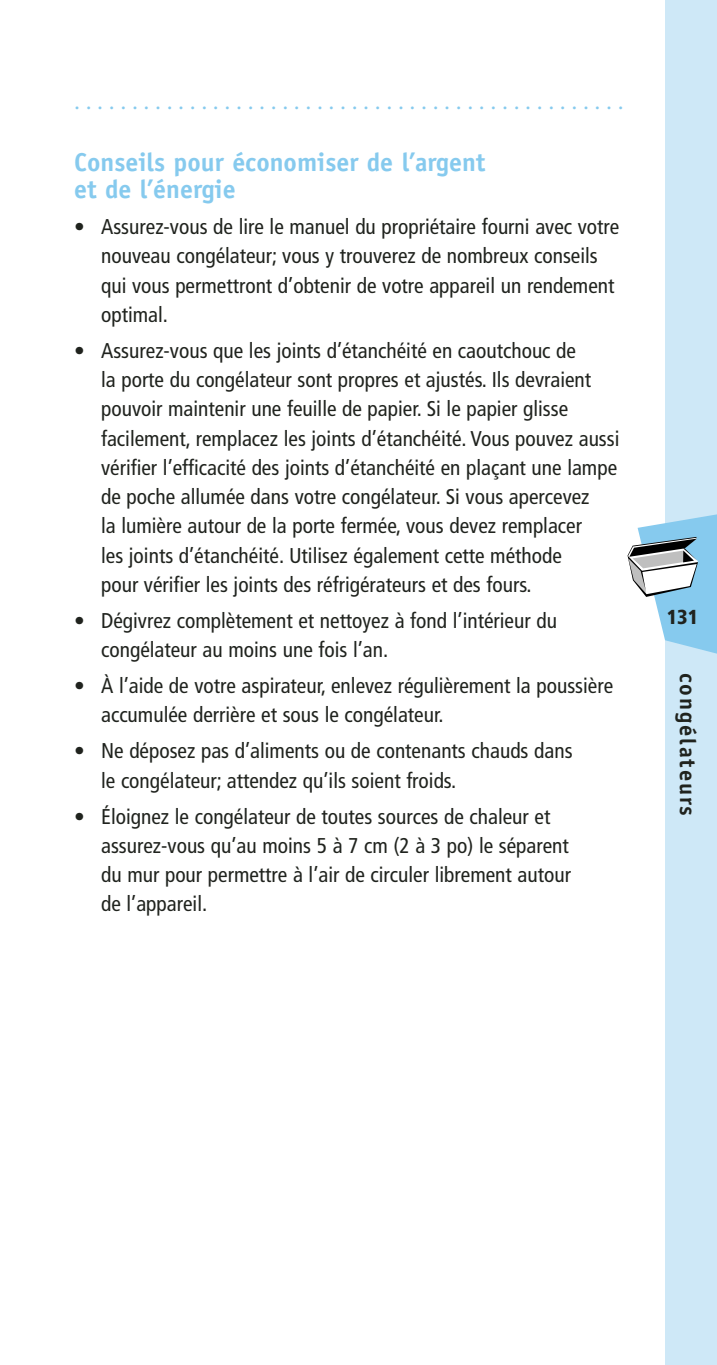
<style>
.page{position:relative;width:717px;height:1365px;background:#fff}
.page>*{position:absolute;margin:0;border:0;box-sizing:border-box;transform-origin:0 0}
.t1{font:700 25.88px/27px "Officina Sans";color:#86caee}
.t2{font:700 22.5px "Officina Sans";letter-spacing:.085em;color:#20231e}
.t3{font:condensed 21.38px/29.2px "Frutiger";color:#20231e}
.t4{font:20.25px "Officina Sans";color:#86caee}
.t5{font:900 condensed 20.25px "Frutiger";color:#20231e}
</style>
<div class="page">
<svg style="left:627px;top:0;width:90px;height:1365px"></svg>
<p class="t4" style="left:74px;top:95px;width:551px">................................................</p>
<p class="t1" style="left:74px;top:151px;width:413px">Conseils pour économiser de l’argent et de l’énergie</p>
<p class="t3" style="left:101px;top:214px;width:520px;text-indent:-27px">• Assurez-vous de lire le manuel du propriétaire fourni avec votre nouveau congélateur; vous y trouverez de nombreux conseils qui vous permettront d’obtenir de votre appareil un rendement optimal.</p>
<p class="t3" style="left:101px;top:337px;width:520px;text-indent:-27px">• Assurez-vous que les joints d’étanchéité en caoutchouc de<br>la porte du congélateur sont propres et ajustés. Ils devraient pouvoir maintenir une feuille de papier. Si le papier glisse facilement, remplacez les joints d’étanchéité. Vous pouvez aussi vérifier l’efficacité des joints d’étanchéité en plaçant une lampe de poche allumée dans votre congélateur. Si vous apercevez<br>la lumière autour de la porte fermée, vous devez remplacer<br>les joints d’étanchéité. Utilisez également cette méthode<br>pour vérifier les joints des réfrigérateurs et des fours.</p>
<p class="t3" style="left:101px;top:607px;width:457px;text-indent:-27px">• Dégivrez complètement et nettoyez à fond l’intérieur du congélateur au moins une fois l’an.</p>
<p class="t3" style="left:101px;top:673px;width:513px;text-indent:-27px">• À l’aide de votre aspirateur, enlevez régulièrement la poussière accumulée derrière et sous le congélateur.</p>
<p class="t3" style="left:101px;top:738px;width:473px;text-indent:-27px">• Ne déposez pas d’aliments ou de contenants chauds dans le congélateur; attendez qu’ils soient froids.</p>
<p class="t3" style="left:101px;top:803px;width:471px;text-indent:-27px">• Éloignez le congélateur de toutes sources de chaleur et assurez-vous qu’au moins 5 à 7 cm (2 à 3 po) le séparent du mur pour permettre à l’air de circuler librement autour de l’appareil.</p>
<p class="t5" style="left:666px;top:609px;width:33px">131</p>
<p class="t2" style="left:696px;top:673px;width:144px;rotate:90deg">congélateurs</p>
</div>
